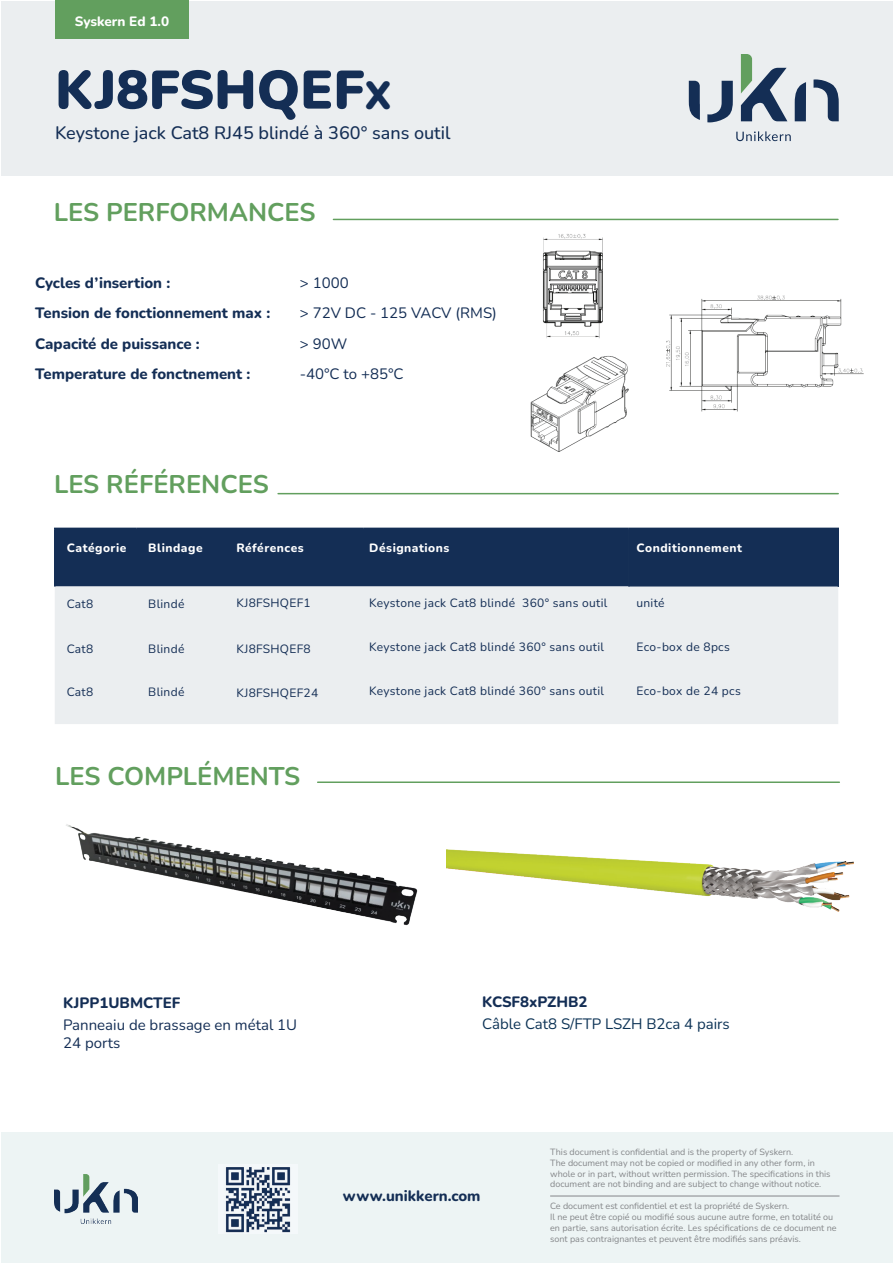
<style>
.page{position:relative;width:893px;height:1263px;background:#fff}
.page>*{position:absolute;margin:0;border:0;box-sizing:border-box;transform-origin:0 0}
.t1{font:900 54px "Nunito";color:#142e55}
.t2{font:700 25.5px "Nunito";color:#629f5e}
.t3{font:500 18px "Nunito";color:#142e55}
.t4{font:800 15px "Nunito";color:#142e55}
.t5{font:15px/18px "Nunito";color:#142e55}
.t6{font:15px "Nunito";color:#0d3356}
.t7{font:800 13.5px "Nunito";color:#fff}
.t8{font:12px "Nunito";letter-spacing:.025em;color:#142e55}
.t9{font:800 12px "Nunito";letter-spacing:.045em;color:#fff}
.t10{font:9px/10.8px "Nunito";color:#848689}
.s1{font-size:39px}
</style>
<div class="page">
<div style="left:2px;top:1px;width:891px;height:175px;background:#ebeef0"></div>
<div style="left:55px;top:0;width:134px;height:39px;background:#629f5e"></div>
<svg style="left:689px;top:81px;width:11px;height:39px"></svg>
<svg style="left:707px;top:81px;width:26px;height:41px"></svg>
<svg style="left:795px;top:82px;width:11px;height:39px"></svg>
<svg style="left:813px;top:79px;width:26px;height:42px"></svg>
<svg style="left:741px;top:54px;width:46px;height:67px"></svg>
<svg style="left:736px;top:131px;width:55px;height:10px"></svg>
<div style="left:1px;top:1132px;width:892px;height:131px;background:#edf4f4"></div>
<img style="left:226px;top:1167px;width:64px;height:66px">
<hr style="left:550px;top:1195px;width:289px;height:1px;background:#848689">
<img style="left:55px;top:1175px;width:83px;height:48px">
<hr style="left:333px;top:219px;width:505px;height:1px;background:#629f5e">
<hr style="left:278px;top:493px;width:560px;height:1px;background:#629f5e">
<div style="left:56px;top:529px;width:572px;height:57px;background:#142e55"></div>
<div style="left:629px;top:528px;width:209px;height:58px;background:#142e55"></div>
<div style="left:55px;top:586px;width:783px;height:138px;background:#ebeef0"></div>
<hr style="left:629px;top:528px;width:210px;height:1px;background:#142e55">
<hr style="left:837px;top:529px;width:2px;height:57px;background:#142e55">
<hr style="left:54px;top:528px;width:83px;height:1px;background:#142e55">
<hr style="left:54px;top:529px;width:2px;height:57px;background:#142e55">
<hr style="left:137px;top:528px;width:86px;height:1px;background:#142e55">
<hr style="left:223px;top:528px;width:140px;height:1px;background:#142e55">
<hr style="left:363px;top:528px;width:266px;height:1px;background:#142e55">
<hr style="left:628px;top:529px;width:2px;height:57px;background:#142e55">
<img style="left:66px;top:824px;width:352px;height:102px">
<img style="left:446px;top:849px;width:407px;height:62px">
<hr style="left:318px;top:781px;width:521px;height:2px;background:#629f5e">
<img style="left:543px;top:234px;width:60px;height:105px">
<img style="left:530px;top:355px;width:99px;height:97px">
<img style="left:666px;top:295px;width:198px;height:117px">
<h3 class="t7" style="left:75px;top:12px;width:96px">Syskern Ed 1.0</h3>
<h1 class="t1" style="left:55px;top:51px;width:338px">KJ8FSHQEF<span class="s1">X</span></h1>
<h3 class="t3" style="left:55px;top:120px;width:397px">Keystone jack Cat8 RJ45 blindé à 360° sans outil</h3>
<h2 class="t2" style="left:54px;top:194px;width:263px">LES PERFORMANCES</h2>
<h3 class="t4" style="left:35px;top:272px;width:137px">Cycles d’insertion :</h3>
<h3 class="t5" style="left:300px;top:273px;width:50px">&gt; 1000</h3>
<h3 class="t4" style="left:35px;top:302px;width:237px">Tension de fonctionnement max :</h3>
<h3 class="t5" style="left:300px;top:303px;width:199px">&gt; 72V DC - 125 VACV (RMS)</h3>
<h3 class="t4" style="left:35px;top:333px;width:166px">Capacité de puissance :</h3>
<h3 class="t5" style="left:300px;top:334px;width:49px">&gt; 90W</h3>
<h3 class="t4" style="left:35px;top:363px;width:217px">Temperature de fonctnement :</h3>
<h3 class="t5" style="left:300px;top:364px;width:105px">-40°C to +85°C</h3>
<h2 class="t2" style="left:54px;top:466px;width:216px">LES RÉFÉRENCES</h2>
<h3 class="t9" style="left:67px;top:540px;width:61px">Catégorie</h3>
<h3 class="t9" style="left:148px;top:540px;width:56px">Blindage</h3>
<h3 class="t9" style="left:236px;top:540px;width:69px">Références</h3>
<h3 class="t9" style="left:369px;top:540px;width:82px">Désignations</h3>
<h3 class="t9" style="left:636px;top:540px;width:107px">Conditionnement</h3>
<h3 class="t8" style="left:148px;top:595px;width:38px">Blindé</h3>
<h3 class="t8" style="left:369px;top:594px;width:240px">Keystone jack Cat8 blindé 360° sans outil</h3>
<h3 class="t8" style="left:636px;top:594px;width:30px">unité</h3>
<h3 class="t8" style="left:636px;top:639px;width:95px">Eco-box de 8pcs</h3>
<h3 class="t8" style="left:636px;top:682px;width:106px">Eco-box de 24 pcs</h3>
<h3 class="t8" style="left:67px;top:595px;width:28px">Cat8</h3>
<h3 class="t8" style="left:236px;top:594px;width:76px">KJ8FSHQEF1</h3>
<h3 class="t8" style="left:369px;top:639px;width:236px">Keystone jack Cat8 blindé 360° sans outil</h3>
<h3 class="t8" style="left:369px;top:682px;width:236px">Keystone jack Cat8 blindé 360° sans outil</h3>
<h3 class="t8" style="left:236px;top:640px;width:76px">KJ8FSHQEF8</h3>
<h3 class="t8" style="left:236px;top:684px;width:83px">KJ8FSHQEF24</h3>
<h3 class="t8" style="left:148px;top:641px;width:38px">Blindé</h3>
<h3 class="t8" style="left:148px;top:683px;width:38px">Blindé</h3>
<h3 class="t8" style="left:67px;top:641px;width:28px">Cat8</h3>
<h3 class="t8" style="left:67px;top:683px;width:28px">Cat8</h3>
<h2 class="t2" style="left:55px;top:758px;width:247px">LES COMPLÉMENTS</h2>
<h3 class="t4" style="left:63px;top:992px;width:119px">KJPP1UBMCTEF</h3>
<h3 class="t5" style="left:63px;top:1016px;width:236px">Panneaiu de brassage en métal 1U<br>24 ports</h3>
<h3 class="t4" style="left:482px;top:991px;width:107px">KCSF8xPZHB2</h3>
<h3 class="t6" style="left:482px;top:1013px;width:249px">Câble Cat8 S/FTP LSZH B2ca 4 pairs</h3>
<h3 class="t4" style="left:343px;top:1185px;width:139px">www.unikkern.com</h3>
<p class="t10" style="left:550px;top:1146px;width:282px">This document is confidential and is the property of Syskern.<br>The document may not be copied or modified in any other form, in whole or in part, without written permission. The specifications in this document are not binding and are subject to change without notice.</p>
<p class="t10" style="left:550px;top:1200px;width:288px">Ce document est confidentiel et est la propriété de Syskern.<br>Il ne peut être copié ou modifié sous aucune autre forme, en totalité ou en partie, sans autorisation écrite. Les spécifications de ce document ne sont pas contraignantes et peuvent être modifiés sans préavis.</p>
</div>
